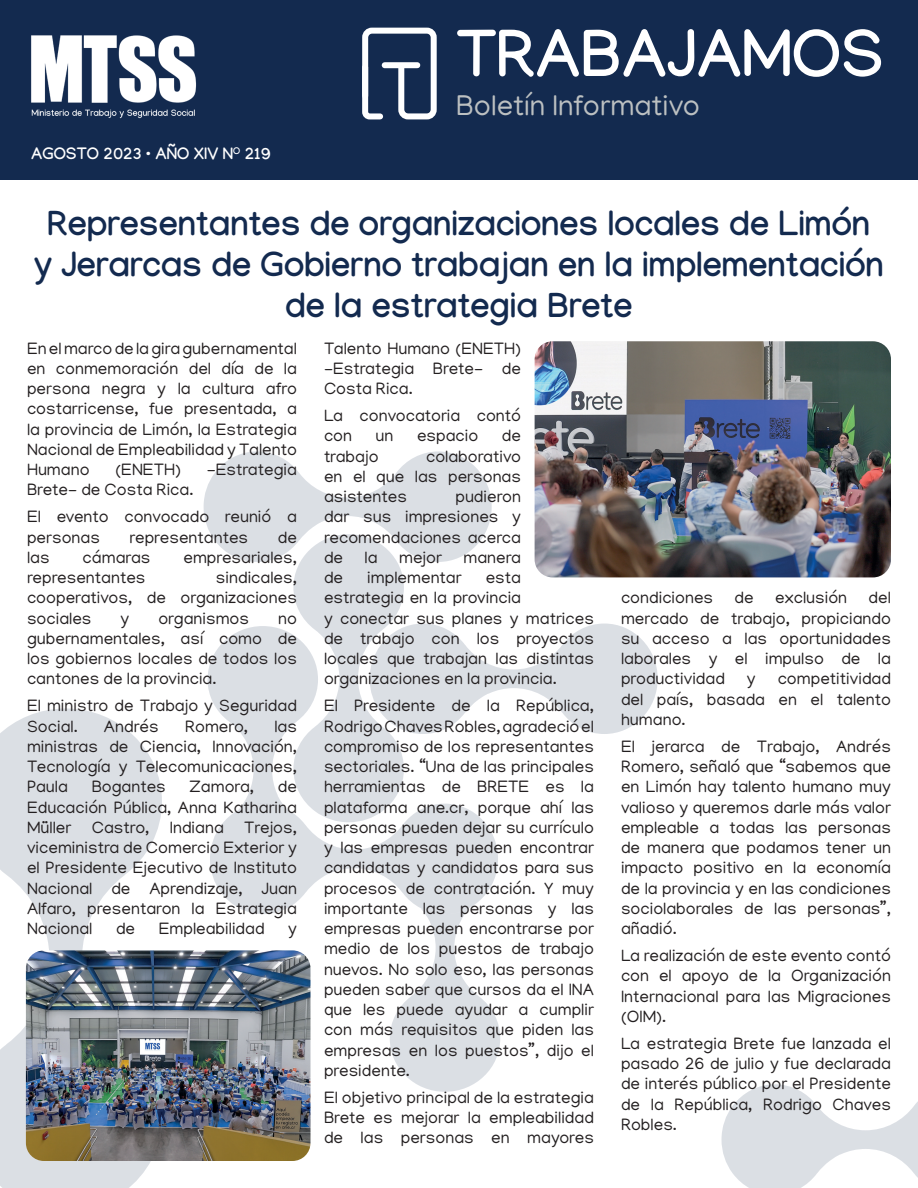
<style>
.page{position:relative;width:918px;height:1188px;background:#fff}
.page>*{position:absolute;margin:0;border:0;box-sizing:border-box;transform-origin:0 0}
.t1{font:700 66px "Manjari";color:#fff}
.t2{font:700 34.5px/41.4px "Manjari";color:#132a4f;text-align:center}
.t3{font:29.25px "Manjari";color:#bcc0c1}
.t4{font:16.8px/20.2px "Manjari";color:#231f20;text-align:justify}
.t5{font:700 16.5px "Manjari";color:#fff}
</style>
<div class="page">
<svg style="left:721px;top:1084px;width:197px;height:104px"></svg>
<svg style="left:204px;top:451px;width:454px;height:641px"></svg>
<svg style="left:0;top:708px;width:162px;height:480px;fill:#dbdfe4"></svg>
<div style="left:0;top:0;width:918px;height:179px;background:#132a4f"></div>
<svg style="left:362px;top:27px;width:75px;height:93px"></svg>
<div style="left:385px;top:62px;width:32px;height:6px;background:#fff"></div>
<img style="left:31px;top:35px;width:166px;height:84px">
<img style="left:535px;top:341px;width:356px;height:236px">
<img style="left:26px;top:950px;width:284px;height:211px">
<p class="t5" style="left:31px;top:144px;width:241px">AGOSTO 2023 • AÑO XIV N<sup>O</sup> 219</p>
<h1 class="t1" style="left:456px;top:15px;width:430px">TRABAJAMOS</h1>
<h3 class="t3" style="left:456px;top:88px;width:245px">Boletín Informativo</h3>
<h2 class="t2" style="left:34px;top:202px;width:851px">Representantes de organizaciones locales de Limón<br>y Jerarcas de Gobierno trabajan en la implementación de la estrategia Brete</h2>
<p class="t4" style="left:27px;top:338px;width:272px">En el marco de la gira gubernamental en conmemoración del día de la persona negra y la cultura afro costarricense, fue presentada, a la provincia de Limón, la Estrategia Nacional de Empleabilidad y Talento Humano</p>
<p class="t4" style="left:115px;top:459px;width:67px">(ENETH)</p>
<p class="t4" style="left:207px;top:459px;width:92px">-Estrategia</p>
<p class="t4" style="left:27px;top:476px;width:271px;line-height:27px">Brete- de Costa Rica.<br>El evento convocado reunió a</p>
<p class="t4" style="left:27px;top:527px;width:75px">personas</p>
<p class="t4" style="left:130px;top:527px;width:120px">representantes</p>
<p class="t4" style="left:278px;top:527px;width:21px">de</p>
<p class="t4" style="left:27px;top:547px;width:24px">las</p>
<p class="t4" style="left:83px;top:547px;width:69px">cámaras</p>
<p class="t4" style="left:183px;top:547px;width:115px">empresariales,</p>
<p class="t4" style="left:27px;top:567px;width:120px">representantes</p>
<p class="t4" style="left:27px;top:567px;width:272px;text-indent:189px">sindicales, cooperativos, de organizaciones sociales</p>
<p class="t4" style="left:121px;top:608px;width:10px">y</p>
<p class="t4" style="left:158px;top:608px;width:92px">organismos</p>
<p class="t4" style="left:27px;top:608px;width:272px;text-indent:251px">no gubernamentales, así como de los gobiernos locales de todos los cantones de la provincia.</p>
<p class="t4" style="left:27px;top:695px;width:271px">El ministro de Trabajo y Seguridad<br>Social.</p>
<p class="t4" style="left:104px;top:716px;width:56px">Andrés</p>
<p class="t4" style="left:185px;top:716px;width:65px">Romero,</p>
<p class="t4" style="left:27px;top:716px;width:272px;text-indent:247px">las ministras de Ciencia, Innovación, Tecnología y Telecomunicaciones, Paula</p>
<p class="t4" style="left:27px;top:776px;width:272px;text-indent:251px">de Educación Pública, Anna Katharina Müller Castro, Indiana Trejos, viceministra de Comercio Exterior y el Presidente Ejecutivo de Instituto Nacional de Aprendizaje, Juan Alfaro, presentaron la Estrategia Nacional</p>
<p class="t4" style="left:92px;top:776px;width:76px">Bogantes</p>
<p class="t4" style="left:190px;top:776px;width:66px">Zamora,</p>
<p class="t4" style="left:116px;top:918px;width:21px">de</p>
<p class="t4" style="left:159px;top:918px;width:107px">Empleabilidad</p>
<p class="t4" style="left:288px;top:918px;width:10px">y</p>
<p class="t4" style="left:324px;top:338px;width:199px">Talento Humano (ENETH) -Estrategia Brete- de Costa Rica.</p>
<p class="t4" style="left:324px;top:405px;width:199px">La convocatoria contó con</p>
<p class="t4" style="left:376px;top:425px;width:19px">un</p>
<p class="t4" style="left:417px;top:425px;width:63px">espacio</p>
<p class="t4" style="left:502px;top:425px;width:21px">de</p>
<p class="t4" style="left:324px;top:446px;width:56px">trabajo</p>
<p class="t4" style="left:324px;top:446px;width:199px;text-indent:102px">colaborativo en el que las personas asistentes</p>
<p class="t4" style="left:324px;top:486px;width:199px;text-indent:131px">pudieron dar sus impresiones y recomendaciones acerca de</p>
<p class="t4" style="left:365px;top:547px;width:15px">la</p>
<p class="t4" style="left:399px;top:547px;width:44px">mejor</p>
<p class="t4" style="left:463px;top:547px;width:59px">manera</p>
<p class="t4" style="left:324px;top:567px;width:21px">de</p>
<p class="t4" style="left:367px;top:567px;width:96px">implementar</p>
<p class="t4" style="left:324px;top:567px;width:272px;text-align:left;text-indent:162px">esta estrategia en la provincia<br>y conectar sus planes y matrices de trabajo con los proyectos locales que trabajan las distintas organizaciones en la provincia.</p>
<p class="t4" style="left:324px;top:695px;width:272px">El Presidente de la República, Rodrigo Chaves Robles, agradeció el compromiso de los representantes sectoriales. “Una de las principales herramientas de BRETE es la plataforma ane.cr, porque ahí las personas pueden dejar su currículo y las empresas pueden encontrar candidatas y candidatos para sus procesos de contratación. Y muy importante las personas y las empresas pueden encontrarse por medio de los puestos de trabajo nuevos. No solo eso, las personas pueden saber que cursos da el INA que les puede ayudar a cumplir con más requisitos que piden las empresas en los puestos”, dijo el presidente.</p>
<p class="t4" style="left:324px;top:1087px;width:272px">El objetivo principal de la estrategia Brete es mejorar la empleabilidad de las personas en mayores</p>
<p class="t4" style="left:621px;top:587px;width:94px">condiciones</p>
<p class="t4" style="left:735px;top:587px;width:21px">de</p>
<p class="t4" style="left:775px;top:587px;width:74px">exclusión</p>
<p class="t4" style="left:621px;top:587px;width:272px;text-indent:248px">del mercado de trabajo, propiciando su acceso a las oportunidades laborales y el impulso de la productividad</p>
<p class="t4" style="left:621px;top:668px;width:272px;text-indent:157px">competitividad del país, basada en el talento humano.</p>
<p class="t4" style="left:621px;top:736px;width:272px">El jerarca de Trabajo, Andrés Romero, señaló que “sabemos que en Limón hay talento humano muy valioso y queremos darle más valor empleable a todas las personas de manera que podamos tener un impacto positivo en la economía de la provincia y en las condiciones sociolaborales de las personas”, añadió.</p>
<p class="t4" style="left:621px;top:945px;width:272px">La realización de este evento contó con el apoyo de la Organización Internacional para las Migraciones (OIM).</p>
<p class="t4" style="left:621px;top:1033px;width:272px">La estrategia Brete fue lanzada el pasado 26 de julio y fue declarada de interés público por el Presidente de la República, Rodrigo Chaves Robles.</p>
<p class="t4" style="left:747px;top:668px;width:10px">y</p>
</div>
